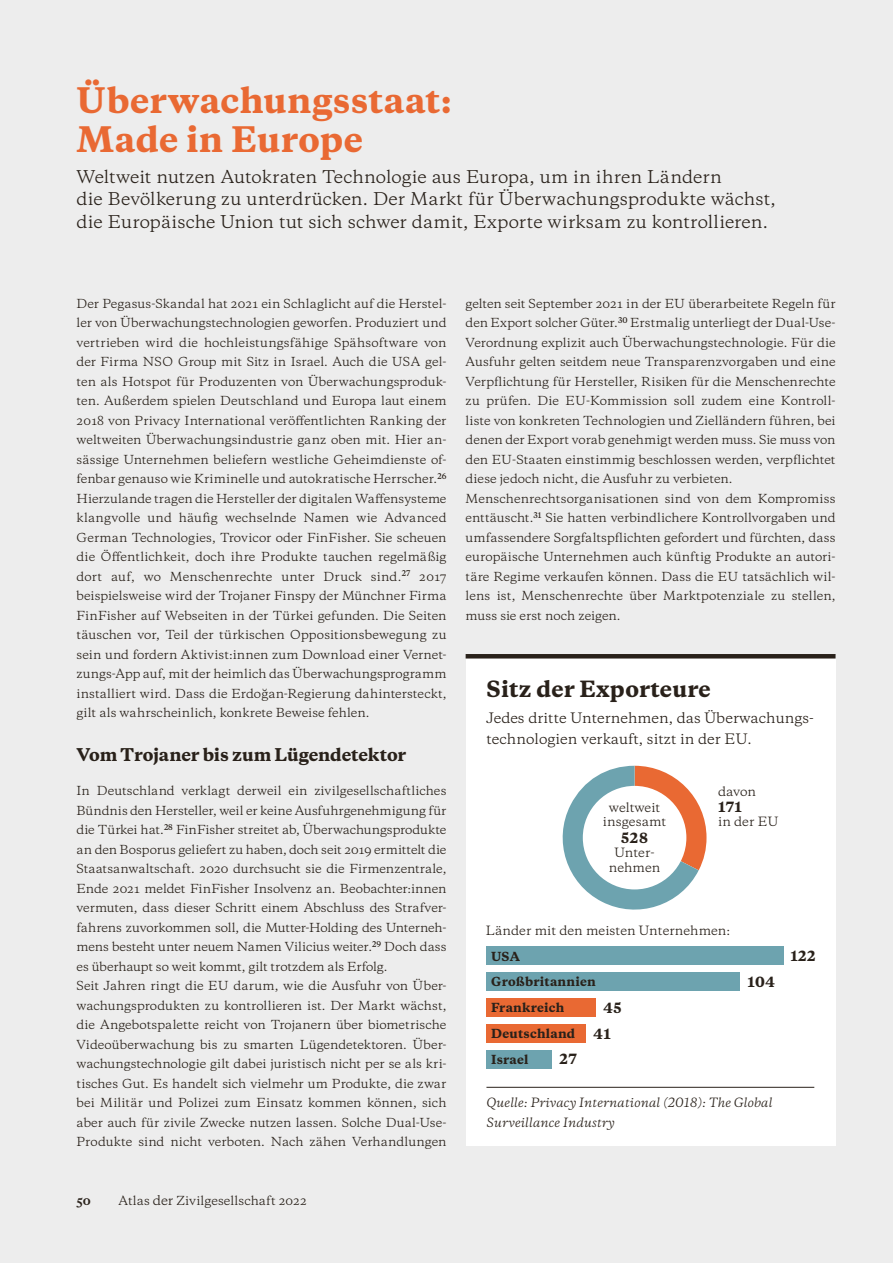
<style>
.page{position:relative;width:893px;height:1263px;background:#ededed}
.page>*{position:absolute;margin:0;border:0;box-sizing:border-box;transform-origin:0 0}
.t1{font:800 33px/39px "Galaxie Copernicus";letter-spacing:.01em;color:#e96933}
.t2{font:800 21px "Galaxie Copernicus";letter-spacing:.01em;color:#29211a}
.t3{font:16.5px/22.5px "Galaxie Copernicus";color:#29211a}
.t4{font:800 16.5px "Galaxie Copernicus";letter-spacing:-.01em;color:#29211a}
.t5{font:13.5px/21px "Galaxie Copernicus";letter-spacing:.005em;color:#29211a}
.t6{font:800 13.2px "Galaxie Copernicus";letter-spacing:.035em;color:#29211a}
.t7{font:12px/14.2px "Galaxie Copernicus";letter-spacing:.005em;color:#29211a;text-align:center}
.t8{font:italic 12px/19.5px "Galaxie Copernicus";letter-spacing:.01em;color:#29211a}
.t9{font:11.7px/19.5px "Galaxie Copernicus";color:#29211a}
.t10{font:800 11.7px "Galaxie Copernicus";letter-spacing:.02em;color:#29211a}
.t11{font:700 11.7px "Galaxie Copernicus";color:#29211a}
.s1{font-size:12.3px}
</style>
<div class="page">
<div style="left:466px;top:655px;width:370px;height:491px;background:#fff"></div>
<hr style="left:466px;top:654px;width:370px;height:4px;background:#29211a">
<hr style="left:486px;top:1087px;width:328px;height:1px;background:#29211a">
<svg style="left:562px;top:766px;width:144px;height:144px"></svg>
<div style="left:583px;top:786px;width:103px;height:103px;background:#fff;border-radius:50%"></div>
<div style="left:486px;top:947px;width:298px;height:18px;background:#6da3af"></div>
<div style="left:486px;top:972px;width:254px;height:19px;background:#6da3af"></div>
<div style="left:486px;top:998px;width:110px;height:18px;background:#e96933"></div>
<div style="left:486px;top:1024px;width:100px;height:18px;background:#e96933"></div>
<div style="left:486px;top:1050px;width:66px;height:18px;background:#6da3af"></div>
<h1 class="t1" style="left:77px;top:81px;width:377px">Überwachungsstaat:<br>Made in Europe</h1>
<h3 class="t3" style="left:77px;top:165px;width:701px">Weltweit nutzen Autokraten Technologie aus Europa, um in ihren Ländern<br>die Bevölkerung zu unterdrücken. Der Markt für Überwachungsprodukte wächst, die Europäische Union tut sich schwer damit, Exporte wirksam zu kontrollieren.</h3>
<p class="t9" style="left:77px;top:293px;width:371px;text-align:justify">Der Pegasus-Skandal hat 2021 ein Schlaglicht auf die Herstel&shy;ler von Überwachungstechnologien geworfen. Produziert und vertrieben wird die hochleistungsfähige Spähsoftware von der Firma NSO Group mit Sitz in Israel. Auch die USA gel&shy;ten als Hotspot für Produzenten von Überwachungsproduk&shy;ten. Außerdem spielen Deutschland und Europa laut einem 2018 von Privacy International veröffentlichten Ranking der weltweiten Überwachungsindustrie ganz oben mit. Hier an&shy;sässige Unternehmen beliefern westliche Geheimdienste of&shy;fenbar genauso wie Kriminelle und autokratische Herrscher.<sup>26<br></sup>Hierzulande tragen die Hersteller der digitalen Waffensysteme klangvolle und häufig wechselnde Namen wie Advanced German Technologies, Trovicor oder FinFisher. Sie scheuen die Öffentlichkeit, doch ihre Produkte tauchen regelmäßig dort auf, wo Menschenrechte unter Druck sind.<sup>27</sup> 2017 beispielsweise wird der Trojaner Finspy der Münchner Firma FinFisher auf Webseiten in der Türkei gefunden. Die Seiten täuschen vor, Teil der türkischen Oppositionsbewegung zu sein und fordern Aktivist:innen zum Download einer Vernet&shy;zungs-App auf, mit der heimlich das Überwachungsprogramm installiert wird. Dass die Erdoğan-Regierung dahintersteckt, gilt als wahrscheinlich, konkrete Beweise fehlen.</p>
<h3 class="t4" style="left:77px;top:743px;width:331px">Vom Trojaner bis zum Lügendetektor</h3>
<p class="t9" style="left:77px;top:781px;width:371px">In Deutschland verklagt derweil ein zivilgesellschaftliches Bündnis den Hersteller, weil er keine Ausfuhrgenehmigung für die Türkei hat.<sup>28</sup> FinFisher streitet ab, Überwachungsprodukte an den Bosporus geliefert zu haben, doch seit 2019 ermittelt die Staatsanwaltschaft. 2020 durchsucht sie die Firmenzentrale, Ende 2021 meldet FinFisher Insolvenz an. Beobachter:innen vermuten, dass dieser Schritt einem Abschluss des Strafver&shy;fahrens zuvorkommen soll, die Mutter-Holding des Unterneh&shy;mens besteht unter neuem Namen Vilicius weiter.<sup>29</sup> Doch dass es überhaupt so weit kommt, gilt trotzdem als Erfolg.<br>Seit Jahren ringt die EU darum, wie die Ausfuhr von Über&shy;wachungsprodukten zu kontrollieren ist. Der Markt wächst, die Angebotspalette reicht von Trojanern über biometrische Videoüberwachung bis zu smarten Lügendetektoren. Über&shy;wachungstechnologie gilt dabei juristisch nicht per se als kri&shy;tisches Gut. Es handelt sich vielmehr um Produkte, die zwar bei Militär und Polizei zum Einsatz kommen können, sich aber auch für zivile Zwecke nutzen lassen. Solche Dual-Use-Produkte sind nicht verboten. Nach zähen Verhandlungen</p>
<p class="t11" style="left:77px;top:1192px;width:16px">50</p>
<p class="t9" style="left:118px;top:1190px;width:190px">Atlas <span class="s1">der</span> Zivilgesellschaft 2022</p>
<p class="t9" style="left:466px;top:293px;width:371px">gelten seit September 2021 in der EU überarbeitete Regeln für den Export solcher Güter.<sup>30</sup> Erstmalig unterliegt der Dual-Use-Verordnung explizit auch Überwachungstechnologie. Für die Ausfuhr gelten seitdem neue Transparenzvorgaben und eine Verpflichtung für Hersteller, Risiken für die Menschenrechte zu prüfen. Die EU-Kommission soll zudem eine Kontroll&shy;liste von konkreten Technologien und Zielländern führen, bei denen der Export vorab genehmigt werden muss. Sie muss von den EU-Staaten einstimmig beschlossen werden, verpflichtet diese jedoch nicht, die Ausfuhr zu verbieten.<br>Menschenrechtsorganisationen sind von dem Kompromiss enttäuscht.<sup>31</sup> Sie hatten verbindlichere Kontrollvorgaben und umfassendere Sorgfaltspflichten gefordert und fürchten, dass europäische Unternehmen auch künftig Produkte an autori&shy;täre Regime verkaufen können. Dass die EU tatsächlich wil&shy;lens ist, Menschenrechte über Marktpotenziale zu stellen, muss sie erst noch zeigen.</p>
<h2 class="t2" style="left:486px;top:676px;width:226px">Sitz der Exporteure</h2>
<p class="t5" style="left:486px;top:707px;width:329px">Jedes dritte Unternehmen, das Überwachungs&shy;technologien verkauft, sitzt in der EU.</p>
<p class="t7" style="left:603px;top:800px;width:65px">weltweit insgesamt</p>
<p class="t6" style="left:621px;top:830px;width:28px">528</p>
<p class="t7" style="left:609px;top:845px;width:53px;line-height:15px">Unter&shy;nehmen</p>
<p class="t7" style="left:718px;top:784px;width:39px">davon</p>
<p class="t6" style="left:718px;top:798px;width:25px">171</p>
<p class="t7" style="left:718px;top:814px;width:62px">in der EU</p>
<p class="t7" style="left:486px;top:923px;width:246px">Länder mit den meisten Unternehmen:</p>
<p class="t10" style="left:491px;top:948px;width:30px">USA</p>
<p class="t6" style="left:790px;top:947px;width:27px">122</p>
<p class="t10" style="left:491px;top:974px;width:106px">Großbritannien</p>
<p class="t6" style="left:747px;top:973px;width:29px">104</p>
<p class="t10" style="left:491px;top:1000px;width:75px">Frankreich</p>
<p class="t6" style="left:603px;top:999px;width:20px">45</p>
<p class="t10" style="left:491px;top:1026px;width:86px">Deutschland</p>
<p class="t6" style="left:593px;top:1025px;width:19px">41</p>
<p class="t10" style="left:491px;top:1051px;width:39px">Israel</p>
<p class="t6" style="left:559px;top:1050px;width:19px">27</p>
<p class="t8" style="left:486px;top:1093px;width:288px">Quelle: Privacy International (2018): The Global<br>Surveillance Industry</p>
</div>
